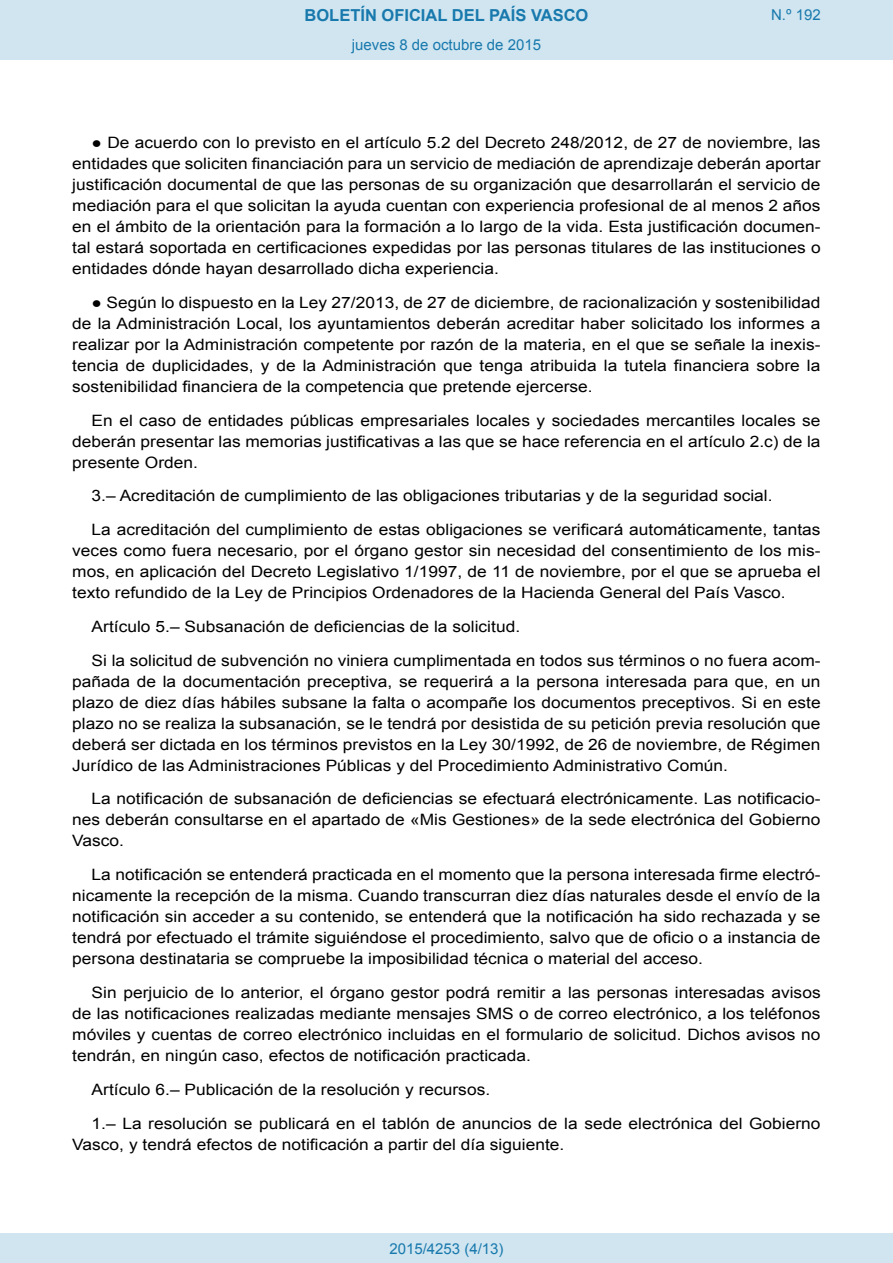
<style>
.page{position:relative;width:893px;height:1263px;background:#fff}
.page>*{position:absolute;margin:0;border:0;box-sizing:border-box;transform-origin:0 0}
.t1{font:700 16.5px "Arial";color:#1879ad}
.BOPVDetalle{font:15.6px/21px "Arial";color:#000;text-align:justify;scale:1.11 1}
.Paginacion_Centro{font:15px "Arial";color:#1879ad}
</style>
<div class="page">
<div style="left:0;top:0;width:893px;height:60px;background:#d0e5f0"></div>
<div style="left:0;top:1233px;width:893px;height:30px;background:#d0e5f0"></div>
<p class="t1" style="left:305px;top:4px;width:285px">BOLETÍN OFICIAL DEL PAÍS VASCO</p>
<p class="Paginacion_Centro" style="left:352px;top:35px;width:191px">jueves 8 de octubre de 2015</p>
<p class="Paginacion_Centro" style="left:771px;top:5px;width:51px">N.º 192</p>
<p class="BOPVDetalle" style="left:72px;top:132px;width:676px;text-indent:19px">● De acuerdo con lo previsto en el artículo 5.2 del Decreto 248/2012, de 27 de noviembre, las entidades que soliciten financiación para un servicio de mediación de aprendizaje deberán aportar justificación documental de que las personas de su organización que desarrollarán el servicio de mediación para el que solicitan la ayuda cuentan con experiencia profesional de al menos 2 años en el ámbito de la orientación para la formación a lo largo de la vida. Esta justificación documen&shy;tal estará soportada en certificaciones expedidas por las personas titulares de las instituciones o entidades dónde hayan desarrollado dicha experiencia.</p>
<p class="BOPVDetalle" style="left:72px;top:292px;width:676px;text-indent:19px">● Según lo dispuesto en la Ley 27/2013, de 27 de diciembre, de racionalización y sostenibilidad de la Administración Local, los ayuntamientos deberán acreditar haber solicitado los informes a realizar por la Administración competente por razón de la materia, en el que se señale la inexis&shy;tencia de duplicidades, y de la Administración que tenga atribuida la tutela financiera sobre la sostenibilidad financiera de la competencia que pretende ejercerse.</p>
<p class="BOPVDetalle" style="left:72px;top:410px;width:676px;text-indent:19px">En el caso de entidades públicas empresariales locales y sociedades mercantiles locales se deberán presentar las memorias justificativas a las que se hace referencia en el artículo 2.c) de la presente Orden.</p>
<p class="BOPVDetalle" style="left:92px;top:486px;width:615px">3.– Acreditación de cumplimiento de las obligaciones tributarias y de la seguridad social.</p>
<p class="BOPVDetalle" style="left:72px;top:519px;width:676px;text-indent:19px">La acreditación del cumplimiento de estas obligaciones se verificará automáticamente, tantas veces como fuera necesario, por el órgano gestor sin necesidad del consentimiento de los mis&shy;mos, en aplicación del Decreto Legislativo 1/1997, de 11 de noviembre, por el que se aprueba el texto refundido de la Ley de Principios Ordenadores de la Hacienda General del País Vasco.</p>
<p class="BOPVDetalle" style="left:92px;top:616px;width:388px">Artículo 5.– Subsanación de deficiencias de la solicitud.</p>
<p class="BOPVDetalle" style="left:72px;top:650px;width:676px;text-indent:19px">Si la solicitud de subvención no viniera cumplimentada en todos sus términos o no fuera acom&shy;pañada de la documentación preceptiva, se requerirá a la persona interesada para que, en un plazo de diez días hábiles subsane la falta o acompañe los documentos preceptivos. Si en este plazo no se realiza la subsanación, se le tendrá por desistida de su petición previa resolución que deberá ser dictada en los términos previstos en la Ley 30/1992, de 26 de noviembre, de Régimen Jurídico de las Administraciones Públicas y del Procedimiento Administrativo Común.</p>
<p class="BOPVDetalle" style="left:72px;top:789px;width:676px;text-indent:19px">La notificación de subsanación de deficiencias se efectuará electrónicamente. Las notificacio&shy;nes deberán consultarse en el apartado de «Mis Gestiones» de la sede electrónica del Gobierno Vasco.</p>
<p class="BOPVDetalle" style="left:72px;top:864px;width:676px;text-indent:19px">La notificación se entenderá practicada en el momento que la persona interesada firme electró&shy;nicamente la recepción de la misma. Cuando transcurran diez días naturales desde el envío de la notificación sin acceder a su contenido, se entenderá que la notificación ha sido rechazada y se tendrá por efectuado el trámite siguiéndose el procedimiento, salvo que de oficio o a instancia de persona destinataria se compruebe la imposibilidad técnica o material del acceso.</p>
<p class="BOPVDetalle" style="left:72px;top:982px;width:676px;text-indent:19px">Sin perjuicio de lo anterior, el órgano gestor podrá remitir a las personas interesadas avisos de las notificaciones realizadas mediante mensajes SMS o de correo electrónico, a los teléfonos móviles y cuentas de correo electrónico incluidas en el formulario de solicitud. Dichos avisos no tendrán, en ningún caso, efectos de notificación practicada.</p>
<p class="BOPVDetalle" style="left:92px;top:1079px;width:361px">Artículo 6.– Publicación de la resolución y recursos.</p>
<p class="BOPVDetalle" style="left:72px;top:1113px;width:676px;text-indent:19px">1.– La resolución se publicará en el tablón de anuncios de la sede electrónica del Gobierno<br>Vasco, y tendrá efectos de notificación a partir del día siguiente.</p>
<p class="Paginacion_Centro" style="left:389px;top:1238px;width:116px">2015/4253 (4/13)</p>
</div>
